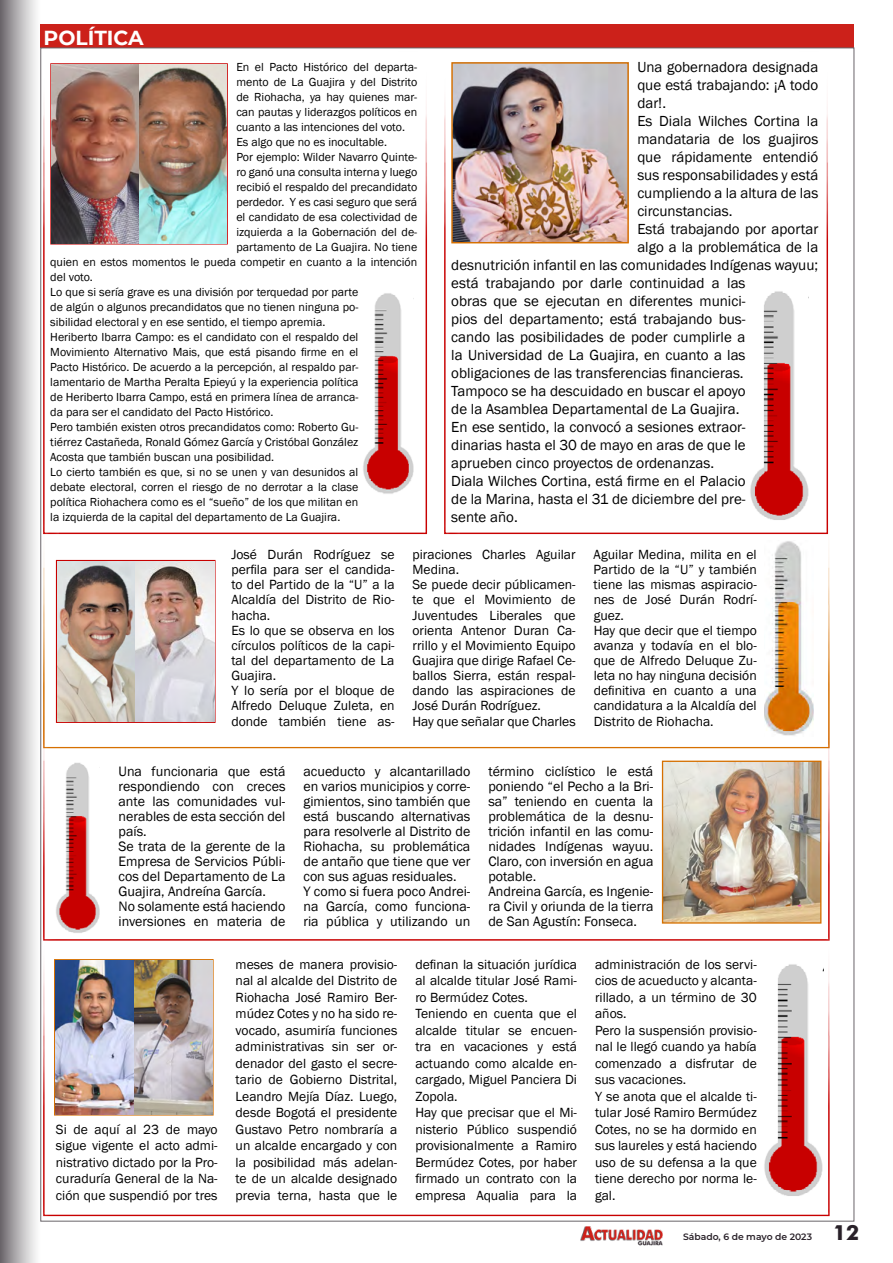
<style>
.page{position:relative;width:893px;height:1263px;background:#fff}
.page>*{position:absolute;margin:0;border:0;box-sizing:border-box;transform-origin:0 0}
.t1{font:700 21px "Futura BT";color:#292129}
.t2{font:700 20.25px "Montserrat";color:#fff}
.t3{font:15px "Franklin Gothic";color:#000}
.t4{font:14.1px/15px "Franklin Gothic";color:#000}
.t5{font:13.65px/16.5px "Franklin Gothic";color:#000}
.t6{font:12px "Franklin Gothic";color:#000}
.t7{font:600 9.15px "Montserrat";color:#292129}
</style>
<div class="page">
<div style="left:40px;top:24px;width:814px;height:24px;background:#cc211a"></div>
<img style="left:580px;top:1226px;width:83px;height:20px">
<div style="left:0;top:0;width:40px;height:1263px;background:linear-gradient(to right,#6f6a6f,#fff)"></div>
<div style="left:43px;top:51px;width:384px;height:483px;border:2px solid #c80000"></div>
<div style="left:444px;top:51px;width:384px;height:483px;border:2px solid #c80000"></div>
<img style="left:453px;top:64px;width:174px;height:177px">
<div style="left:451px;top:62px;width:178px;height:181px;border:1px solid #d67001"></div>
<div style="left:43px;top:677px;width:787px;height:264px;border:2px solid #c80000"></div>
<div style="left:56px;top:560px;width:160px;height:163px;border:1px solid #c80000"></div>
<img style="left:664px;top:763px;width:155px;height:157px">
<div style="left:662px;top:761px;width:159px;height:163px;border:1px solid #d67000"></div>
<img style="left:363px;top:293px;width:50px;height:201px">
<img style="left:56px;top:763px;width:44px;height:170px">
<img style="left:750px;top:291px;width:59px;height:229px">
<img style="left:764px;top:541px;width:50px;height:195px">
<div style="left:43px;top:920px;width:787px;height:296px;border:2px solid #c80000"></div>
<div style="left:54px;top:959px;width:160px;height:156px;border:1px solid #d67001"></div>
<img style="left:764px;top:964px;width:59px;height:232px">
<img style="left:52px;top:65px;width:174px;height:178px">
<img style="left:57px;top:561px;width:157px;height:161px">
<img style="left:55px;top:960px;width:157px;height:154px">
<h2 class="t2" style="left:44px;top:23px;width:101px">POLÍTICA</h2>
<p class="t6" style="left:236px;top:60px;width:182px">En el Pacto Histórico del departa-</p>
<p class="t6" style="left:236px;top:75px;width:182px">mento de La Guajira y del Distrito</p>
<p class="t6" style="left:236px;top:90px;width:182px">de Riohacha, ya hay quienes mar-</p>
<p class="t6" style="left:236px;top:105px;width:182px">can pautas y liderazgos políticos en</p>
<p class="t6" style="left:236px;top:120px;width:170px">cuanto a las intenciones del voto.</p>
<p class="t6" style="left:236px;top:135px;width:152px">Es algo que no es inocultable.</p>
<p class="t6" style="left:236px;top:150px;width:182px">Por ejemplo: Wilder Navarro Quinte-</p>
<p class="t6" style="left:236px;top:165px;width:182px">ro ganó una consulta interna y luego</p>
<p class="t6" style="left:236px;top:180px;width:182px">recibió el respaldo del precandidato</p>
<p class="t6" style="left:236px;top:195px;width:182px">perdedor. Y es casi seguro que será</p>
<p class="t6" style="left:236px;top:210px;width:182px">el candidato de esa colectividad de</p>
<p class="t6" style="left:236px;top:225px;width:182px">izquierda a la Gobernación del de-</p>
<p class="t6" style="left:236px;top:240px;width:182px">partamento de La Guajira. No tiene</p>
<p class="t6" style="left:50px;top:255px;width:368px">quien en estos momentos le pueda competir en cuanto a la intención</p>
<p class="t6" style="left:50px;top:270px;width:44px">del voto.</p>
<p class="t6" style="left:50px;top:285px;width:310px">Lo que si sería grave es una división por terquedad por parte</p>
<p class="t6" style="left:50px;top:300px;width:310px">de algún o algunos precandidatos que no tienen ninguna po-</p>
<p class="t6" style="left:50px;top:315px;width:277px">sibilidad electoral y en ese sentido, el tiempo apremia.</p>
<p class="t6" style="left:50px;top:330px;width:310px">Heriberto Ibarra Campo: es el candidato con el respaldo del</p>
<p class="t6" style="left:50px;top:345px;width:310px">Movimiento Alternativo Mais, que está pisando firme en el</p>
<p class="t6" style="left:50px;top:360px;width:310px">Pacto Histórico. De acuerdo a la percepción, al respaldo par-</p>
<p class="t6" style="left:50px;top:375px;width:310px">lamentario de Martha Peralta Epieyú y la experiencia política</p>
<p class="t6" style="left:50px;top:390px;width:310px">de Heriberto Ibarra Campo, está en primera línea de arranca-</p>
<p class="t6" style="left:50px;top:405px;width:225px">da para ser el candidato del Pacto Histórico.</p>
<p class="t6" style="left:50px;top:420px;width:310px">Pero también existen otros precandidatos como: Roberto Gu-</p>
<p class="t6" style="left:50px;top:435px;width:310px">tiérrez Castañeda, Ronald Gómez García y Cristóbal González</p>
<p class="t6" style="left:50px;top:450px;width:225px">Acosta que también buscan una posibilidad.</p>
<p class="t6" style="left:50px;top:465px;width:310px">Lo cierto también es que, si no se unen y van desunidos al</p>
<p class="t6" style="left:50px;top:480px;width:310px">debate electoral, corren el riesgo de no derrotar a la clase</p>
<p class="t6" style="left:50px;top:495px;width:310px">política Riohachera como es el “sueño” de los que militan en</p>
<p class="t6" style="left:50px;top:510px;width:291px">la izquierda de la capital del departamento de La Guajira.</p>
<p class="t3" style="left:637px;top:58px;width:182px">Una gobernadora designada</p>
<p class="t3" style="left:637px;top:76px;width:182px">que está trabajando: ¡A todo</p>
<p class="t3" style="left:637px;top:94px;width:30px">dar!.</p>
<p class="t3" style="left:637px;top:112px;width:182px">Es Diala Wilches Cortina la</p>
<p class="t3" style="left:637px;top:130px;width:182px">mandataria de los guajiros</p>
<p class="t3" style="left:637px;top:148px;width:182px">que rápidamente entendió</p>
<p class="t3" style="left:637px;top:166px;width:182px">sus responsabilidades y está</p>
<p class="t3" style="left:637px;top:184px;width:182px">cumpliendo a la altura de las</p>
<p class="t3" style="left:637px;top:202px;width:97px">circunstancias.</p>
<p class="t3" style="left:637px;top:220px;width:182px">Está trabajando por aportar</p>
<p class="t3" style="left:637px;top:238px;width:182px">algo a la problemática de la</p>
<p class="t3" style="left:451px;top:256px;width:368px">desnutrición infantil en las comunidades Indígenas wayuu;</p>
<p class="t3" style="left:451px;top:274px;width:296px">está trabajando por darle continuidad a las</p>
<p class="t3" style="left:451px;top:292px;width:296px">obras que se ejecutan en diferentes munici-</p>
<p class="t3" style="left:451px;top:310px;width:296px">pios del departamento; está trabajando bus-</p>
<p class="t3" style="left:451px;top:328px;width:296px">cando las posibilidades de poder cumplirle a</p>
<p class="t3" style="left:451px;top:346px;width:296px">la Universidad de La Guajira, en cuanto a las</p>
<p class="t3" style="left:451px;top:364px;width:294px">obligaciones de las transferencias financieras.</p>
<p class="t3" style="left:451px;top:382px;width:296px">Tampoco se ha descuidado en buscar el apoyo</p>
<p class="t3" style="left:451px;top:400px;width:290px">de la Asamblea Departamental de La Guajira.</p>
<p class="t3" style="left:451px;top:418px;width:296px">En ese sentido, la convocó a sesiones extraor-</p>
<p class="t3" style="left:451px;top:436px;width:296px">dinarias hasta el 30 de mayo en aras de que le</p>
<p class="t3" style="left:451px;top:454px;width:264px">aprueben cinco proyectos de ordenanzas.</p>
<p class="t3" style="left:451px;top:472px;width:296px">Diala Wilches Cortina, está firme en el Palacio</p>
<p class="t3" style="left:451px;top:490px;width:296px">de la Marina, hasta el 31 de diciembre del pre-</p>
<p class="t3" style="left:451px;top:508px;width:68px">sente año.</p>
<p class="t5" style="left:231px;top:547px;width:165px;line-height:15.1px">José Durán Rodríguez se perfila para ser el candida&shy;to del Partido de la “U” a la<br>Alcaldía del Distrito de Rio&shy;hacha.<br>Es lo que se observa en los círculos políticos de la capi&shy;tal del departamento de La<br>Guajira.<br>Y lo sería por el bloque de<br>Alfredo Deluque Zuleta, en donde también tiene as-</p>
<p class="t5" style="left:413px;top:547px;width:165px;line-height:15.1px">piraciones Charles Aguilar<br>Medina.<br>Se puede decir públicamen&shy;te que el Movimiento de<br>Juventudes Liberales que orienta Antenor Duran Ca&shy;rrillo y el Movimiento Equipo<br>Guajira que dirige Rafael Ce&shy;ballos Sierra, están respal&shy;dando las aspiraciones de<br>José Durán Rodríguez.<br>Hay que señalar que Charles</p>
<p class="t5" style="left:594px;top:547px;width:165px;line-height:15.1px">Aguilar Medina, milita en el<br>Partido de la “U” y también tiene las mismas aspiracio&shy;nes de José Durán Rodrí&shy;guez.<br>Hay que decir que el tiempo avanza y todavía en el blo&shy;que de Alfredo Deluque Zu&shy;leta no hay ninguna decisión definitiva en cuanto a una candidatura a la Alcaldía del<br>Distrito de Riohacha.</p>
<p class="t4" style="left:119px;top:764px;width:168px">Una funcionaria que está respondiendo con creces ante las comunidades vul&shy;nerables de esta sección del país.<br>Se trata de la gerente de la<br>Empresa de Servicios Públi&shy;cos del Departamento de La<br>Guajira, Andreína García.<br>No solamente está haciendo inversiones en materia de</p>
<p class="t4" style="left:303px;top:764px;width:168px">acueducto y alcantarillado en varios municipios y corre&shy;gimientos, sino también que está buscando alternativas para resolverle al Distrito de<br>Riohacha, su problemática de antaño que tiene que ver con sus aguas residuales.<br>Y como si fuera poco Andrei&shy;na García, como funciona&shy;ria pública y utilizando un</p>
<p class="t4" style="left:488px;top:764px;width:167px">término ciclístico le está poniendo “el Pecho a la Bri&shy;sa” teniendo en cuenta la problemática de la desnu&shy;trición infantil en las comu&shy;nidades Indígenas wayuu.<br>Claro, con inversión en agua potable.<br>Andreina García, es Ingenie&shy;ra Civil y oriunda de la tierra de San Agustín: Fonseca.</p>
<p class="t5" style="left:56px;top:1121px;width:163px;text-align:justify">Si de aquí al 23 de mayo sigue vigente el acto admi&shy;nistrativo dictado por la Pro&shy;curaduría General de la Na&shy;ción que suspendió por tres</p>
<p class="t5" style="left:236px;top:956px;width:163px;text-align:justify">meses de manera provisio&shy;nal al alcalde del Distrito de Riohacha José Ramiro Ber&shy;múdez Cotes y no ha sido re&shy;vocado, asumiría funciones administrativas sin ser or&shy;denador del gasto el secre&shy;tario de Gobierno Distrital, Leandro Mejía Díaz. Luego, desde Bogotá el presidente Gustavo Petro nombraría a un alcalde encargado y con la posibilidad más adelan&shy;te de un alcalde designado previa terna, hasta que le</p>
<p class="t5" style="left:415px;top:956px;width:163px">definan la situación jurídica al alcalde titular José Rami&shy;ro Bermúdez Cotes.<br>Teniendo en cuenta que el alcalde titular se encuen&shy;tra en vacaciones y está actuando como alcalde en&shy;cargado, Miguel Panciera Di<br>Zopola.<br>Hay que precisar que el Mi&shy;nisterio Público suspendió provisionalmente a Ramiro<br>Bermúdez Cotes, por haber firmado un contrato con la empresa Aqualia para la</p>
<p class="t5" style="left:595px;top:956px;width:163px">administración de los servi&shy;cios de acueducto y alcanta&shy;rillado, a un término de 30 años.<br>Pero la suspensión provisio&shy;nal le llegó cuando ya había comenzado a disfrutar de sus vacaciones.<br>Y se anota que el alcalde ti&shy;tular José Ramiro Bermúdez<br>Cotes, no se ha dormido en sus laureles y está haciendo uso de su defensa a la que tiene derecho por norma le&shy;gal.</p>
<p class="t7" style="left:683px;top:1230px;width:130px">Sábado, 6 de mayo de 2023</p>
<h1 class="t1" style="left:833px;top:1220px;width:28px">12</h1>
</div>
